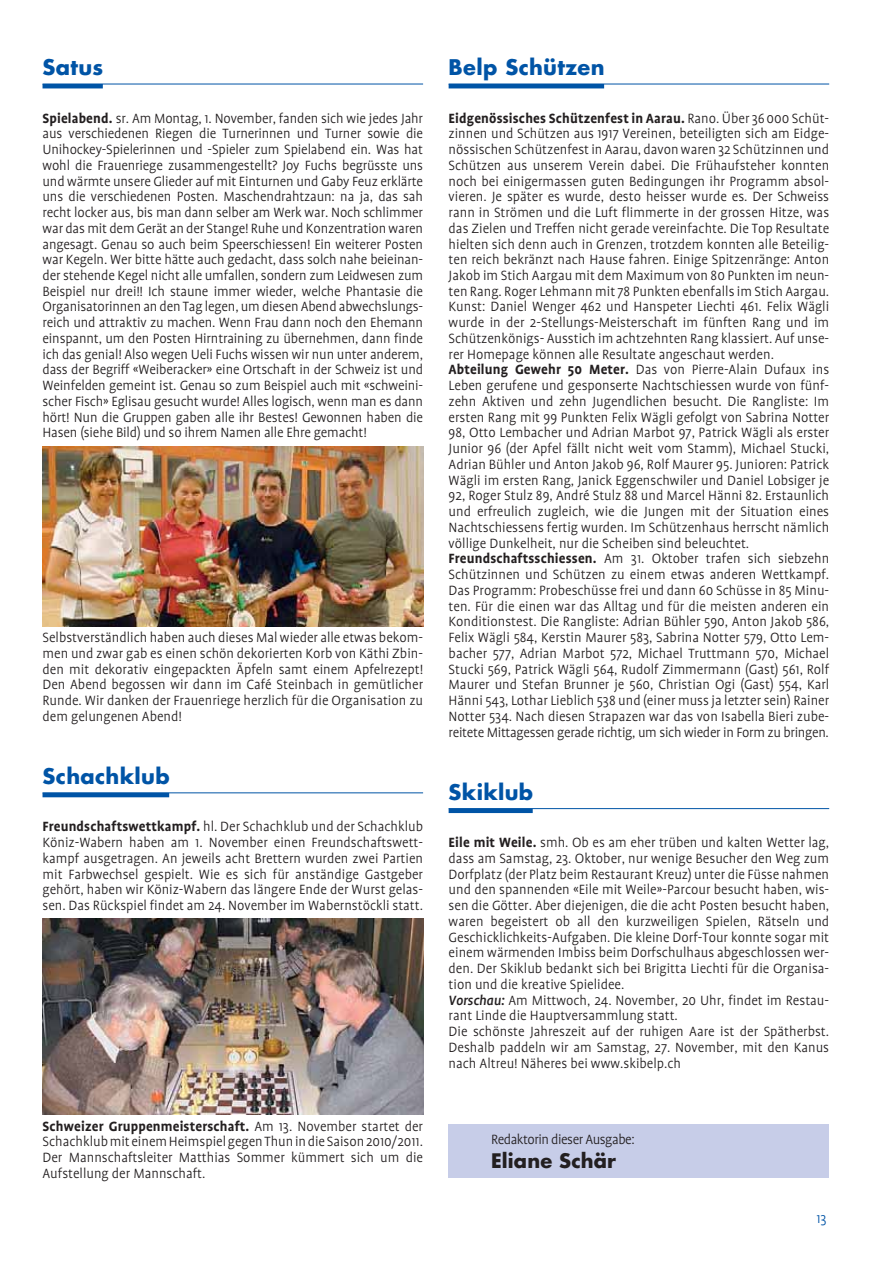
<style>
.page{position:relative;width:893px;height:1263px;background:#fff}
.page>*{position:absolute;margin:0;border:0;box-sizing:border-box;transform-origin:0 0}
.t1{font:700 21px "Futura";letter-spacing:.015em;color:#0054a6}
.t2{font:700 19.5px "Futura";letter-spacing:.005em;color:#231f20}
.t3{font:300 15.3px/15.8px "Profile";color:#231f20;text-align:justify}
.t4{font:300 15.3px "Profile";letter-spacing:-.03em;color:#231f20}
.t5{font:300 15.3px "Profile";color:#0054a6}
.s1{font-weight:700}
.s2{font-weight:500;font-style:italic}
</style>
<div class="page">
<hr style="left:43px;top:84px;width:60px;height:4px;background:#0054a6">
<hr style="left:43px;top:84px;width:380px;height:1px;background:#0054a6">
<hr style="left:43px;top:793px;width:126px;height:4px;background:#0054a6">
<hr style="left:43px;top:793px;width:380px;height:1px;background:#0054a6">
<img style="left:43px;top:446px;width:380px;height:181px">
<img style="left:43px;top:919px;width:380px;height:196px">
<hr style="left:449px;top:84px;width:155px;height:4px;background:#0054a6">
<hr style="left:449px;top:84px;width:380px;height:1px;background:#0054a6">
<div style="left:449px;top:808px;width:84px;height:5px;background:#0054a6"></div>
<hr style="left:449px;top:808px;width:380px;height:1px;background:#0054a6">
<div style="left:449px;top:1124px;width:380px;height:54px;background:#c7cde8"></div>
<h1 class="t1" style="left:43px;top:58px;width:62px">Satus</h1>
<p class="t3" style="left:43px;top:111px;width:382px"><span class="s1">Spielabend.</span> sr. Am Montag, 1. November, fanden sich wie jedes Jahr aus verschiedenen Riegen die Turnerinnen und Turner sowie die Unihockey-Spielerinnen und -Spieler zum Spielabend ein. Was hat wohl die Frauenriege zusammengestellt? Joy Fuchs begrüsste uns und wärmte unsere Glieder auf mit Einturnen und Gaby Feuz erklärte uns die verschiedenen Posten. Maschendrahtzaun: na ja, das sah recht locker aus, bis man dann selber am Werk war. Noch schlimmer war das mit dem Gerät an der Stange! Ruhe und Konzentration waren angesagt. Genau so auch beim Speerschiessen! Ein weiterer Posten war Kegeln. Wer bitte hätte auch gedacht, dass solch nahe beieinan&shy;der stehende Kegel nicht alle umfallen, sondern zum Leidwesen zum Beispiel nur drei!! Ich staune immer wieder, welche Phantasie die Organisatorinnen an den Tag legen, um diesen Abend abwechslungs&shy;reich und attraktiv zu machen. Wenn Frau dann noch den Ehemann einspannt, um den Posten Hirntraining zu übernehmen, dann finde ich das genial! Also wegen Ueli Fuchs wissen wir nun unter anderem, dass der Begriff «Weiberacker» eine Ortschaft in der Schweiz ist und Weinfelden gemeint ist. Genau so zum Beispiel auch mit «schweini&shy;scher Fisch» Eglisau gesucht wurde! Alles logisch, wenn man es dann hört! Nun die Gruppen gaben alle ihr Bestes! Gewonnen haben die Hasen (siehe Bild) und so ihrem Namen alle Ehre gemacht!</p>
<p class="t3" style="left:43px;top:631px;width:382px">Selbstverständlich haben auch dieses Mal wieder alle etwas bekom&shy;men und zwar gab es einen schön dekorierten Korb von Käthi Zbin&shy;den mit dekorativ eingepackten Äpfeln samt einem Apfelrezept!<br>Den Abend begossen wir dann im Café Steinbach in gemütlicher Runde. Wir danken der Frauenriege herzlich für die Organisation zu dem gelungenen Abend!</p>
<h1 class="t1" style="left:43px;top:767px;width:129px">Schachklub</h1>
<p class="t3" style="left:43px;top:820px;width:382px"><span class="s1">Freundschaftswettkampf.</span> hl. Der Schachklub und der Schachklub Köniz-Wabern haben am 1. November einen Freundschaftswett&shy;kampf ausgetragen. An jeweils acht Brettern wurden zwei Partien mit Farbwechsel gespielt. Wie es sich für anständige Gastgeber gehört, haben wir Köniz-Wabern das längere Ende der Wurst gelas&shy;sen. Das Rückspiel findet am 24. November im Wabernstöckli statt.</p>
<p class="t3" style="left:43px;top:1119px;width:382px"><span class="s1">Schweizer Gruppenmeisterschaft.</span> Am 13. November startet der Schachklub mit einem Heimspiel gegen Thun in die Saison 2010/2011.<br>Der Mannschaftsleiter Matthias Sommer kümmert sich um die Aufstellung der Mannschaft.</p>
<h1 class="t1" style="left:449px;top:58px;width:157px">Belp Schützen</h1>
<p class="t3" style="left:449px;top:111px;width:382px;text-align:left"><span class="s1">Eidgenössisches Schützenfest in Aarau.</span> Rano. Über 36 000 Schüt&shy;zinnen und Schützen aus 1917 Vereinen, beteiligten sich am Eidge&shy;nössischen Schützenfest in Aarau, davon waren 32 Schützinnen und Schützen aus unserem Verein dabei. Die Frühaufsteher konnten noch bei einigermassen guten Bedingungen ihr Programm absol&shy;vieren. Je später es wurde, desto heisser wurde es. Der Schweiss rann in Strömen und die Luft flimmerte in der grossen Hitze, was das Zielen und Treffen nicht gerade vereinfachte. Die Top Resultate hielten sich denn auch in Grenzen, trotzdem konnten alle Beteilig&shy;ten reich bekränzt nach Hause fahren. Einige Spitzenränge: Anton Jakob im Stich Aargau mit dem Maximum von 80 Punkten im neun&shy;ten Rang. Roger Lehmann mit 78 Punkten ebenfalls im Stich Aargau.<br>Kunst: Daniel Wenger 462 und Hanspeter Liechti 461. Felix Wägli wurde in der 2-Stellungs-Meisterschaft im fünften Rang und im Schützenkönigs- Ausstich im achtzehnten Rang klassiert. Auf unse&shy;rer Homepage können alle Resultate angeschaut werden.<br><span class="s1">Abteilung Gewehr 50 Meter.</span> Das von Pierre-Alain Dufaux ins Leben gerufene und gesponserte Nachtschiessen wurde von fünf&shy;zehn Aktiven und zehn Jugendlichen besucht. Die Rangliste: Im ersten Rang mit 99 Punkten Felix Wägli gefolgt von Sabrina Notter 98, Otto Lembacher und Adrian Marbot 97, Patrick Wägli als erster Junior 96 (der Apfel fällt nicht weit vom Stamm), Michael Stucki, Adrian Bühler und Anton Jakob 96, Rolf Maurer 95. Junioren: Patrick Wägli im ersten Rang, Janick Eggenschwiler und Daniel Lobsiger je 92, Roger Stulz 89, André Stulz 88 und Marcel Hänni 82. Erstaunlich und erfreulich zugleich, wie die Jungen mit der Situation eines Nachtschiessens fertig wurden. Im Schützenhaus herrscht nämlich völlige Dunkelheit, nur die Scheiben sind beleuchtet.<br><span class="s1">Freundschaftsschiessen.</span> Am 31. Oktober trafen sich siebzehn Schützinnen und Schützen zu einem etwas anderen Wettkampf.<br>Das Programm: Probeschüsse frei und dann 60 Schüsse in 85 Minu&shy;ten. Für die einen war das Alltag und für die meisten anderen ein Konditionstest. Die Rangliste: Adrian Bühler 590, Anton Jakob 586, Felix Wägli 584, Kerstin Maurer 583, Sabrina Notter 579, Otto Lem&shy;bacher 577, Adrian Marbot 572, Michael Truttmann 570, Michael Stucki 569, Patrick Wägli 564, Rudolf Zimmermann (Gast) 561, Rolf Maurer und Stefan Brunner je 560, Christian Ogi (Gast) 554, Karl Hänni 543, Lothar Lieblich 538 und (einer muss ja letzter sein) Rainer Notter 534. Nach diesen Strapazen war das von Isabella Bieri zube&shy;reitete Mittagessen gerade richtig, um sich wieder in Form zu bringen.</p>
<h1 class="t1" style="left:449px;top:782px;width:86px">Skiklub</h1>
<p class="t3" style="left:449px;top:836px;width:382px;text-align:left"><span class="s1">Eile mit Weile.</span> smh. Ob es am eher trüben und kalten Wetter lag, dass am Samstag, 23. Oktober, nur wenige Besucher den Weg zum Dorfplatz (der Platz beim Restaurant Kreuz) unter die Füsse nahmen und den spannenden «Eile mit Weile»-Parcour besucht haben, wis&shy;sen die Götter. Aber diejenigen, die die acht Posten besucht haben, waren begeistert ob all den kurzweiligen Spielen, Rätseln und Geschicklichkeits-Aufgaben. Die kleine Dorf-Tour konnte sogar mit einem wärmenden Imbiss beim Dorfschulhaus abgeschlossen wer&shy;den. Der Skiklub bedankt sich bei Brigitta Liechti für die Organisa&shy;tion und die kreative Spielidee.<br><span class="s2">Vorschau:</span> Am Mittwoch, 24. November, 20 Uhr, findet im Restau&shy;rant Linde die Hauptversammlung statt.<br>Die schönste Jahreszeit auf der ruhigen Aare ist der Spätherbst.<br>Deshalb paddeln wir am Samstag, 27. November, mit den Kanus nach Altreu! Näheres bei www.skibelp.ch</p>
<p class="t4" style="left:491px;top:1133px;width:145px">Redaktorin dieser Ausgabe:</p>
<p class="t2" style="left:491px;top:1151px;width:126px">Eliane Schär</p>
<p class="t5" style="left:816px;top:1212px;width:12px">13</p>
</div>
